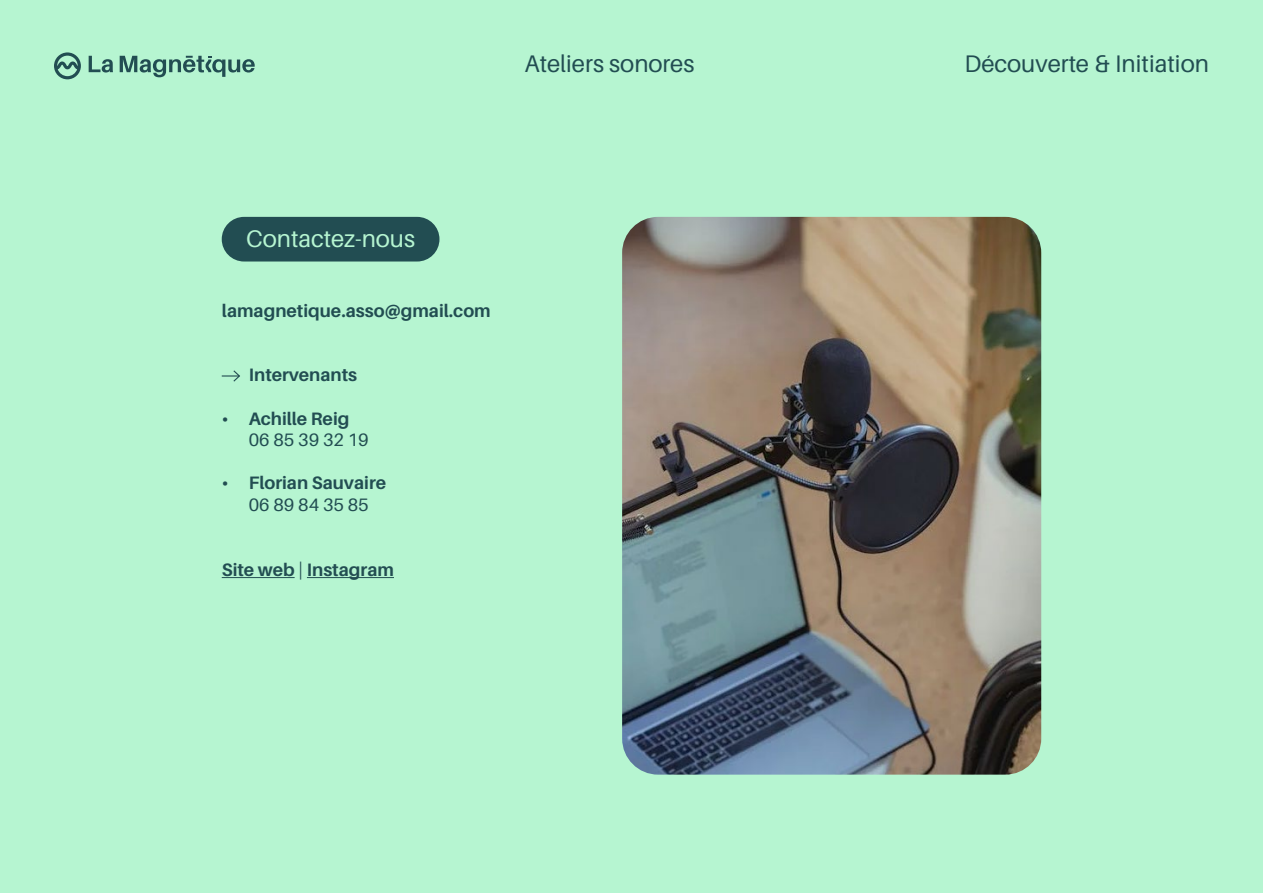
<style>
.page{position:relative;width:1263px;height:893px;background:#b6f5d1}
.page>*{position:absolute;margin:0;border:0;box-sizing:border-box;transform-origin:0 0}
.t1{font:24px "Aileron";color:#224d52}
.t2{font:24px "Aileron";color:#b6f5d1}
.t3{font:700 18px "Aileron";color:#224d52}
.t4{font:18px "Aileron";color:#224d52}
.s1{font-weight:400}
</style>
<div class="page">
<div style="left:222px;top:217px;width:217px;height:44px;background:#224d52;border-radius:22px"></div>
<hr style="left:222px;top:577px;width:73px;height:1px;background:#224d52">
<hr style="left:307px;top:577px;width:87px;height:1px;background:#224d52">
<img style="left:622px;top:217px;width:419px;height:558px">
<svg style="left:89px;top:56px;width:24px;height:17px"></svg>
<svg style="left:120px;top:56px;width:135px;height:21px"></svg>
<svg style="left:54px;top:52px;width:27px;height:27px"></svg>
<svg style="left:222px;top:370px;width:18px;height:12px"></svg>
<h1 class="t1" style="left:525px;top:51px;width:171px">Ateliers sonores</h1>
<h1 class="t1" style="left:964px;top:51px;width:246px">Découverte &amp; Initiation</h1>
<h1 class="t2" style="left:246px;top:225px;width:170px">Contactez-nous</h1>
<p class="t3" style="left:222px;top:300px;width:270px">lamagnetique.asso@gmail.com</p>
<p class="t3" style="left:249px;top:365px;width:110px">Intervenants</p>
<p class="t3" style="left:222px;top:408px;width:129px">• Achille Reig</p>
<p class="t4" style="left:249px;top:430px;width:121px">06 85 39 32 19</p>
<p class="t3" style="left:222px;top:473px;width:166px">• Florian Sauvaire</p>
<p class="t4" style="left:249px;top:495px;width:121px">06 89 84 35 85</p>
<p class="t3" style="left:222px;top:559px;width:174px">Site web <span class="s1">|</span> Instagram</p>
</div>
